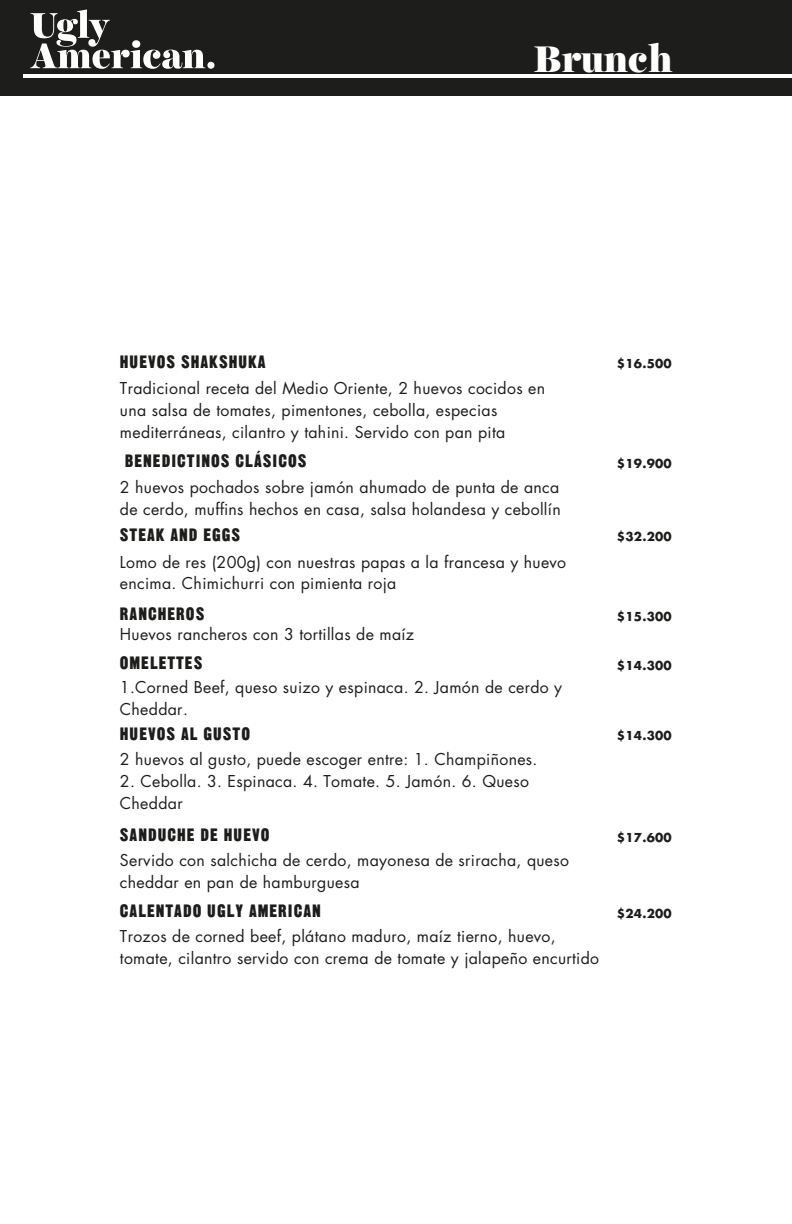
<style>
.page{position:relative;width:792px;height:1224px;background:#fff}
.page>*{position:absolute;margin:0;border:0;box-sizing:border-box;transform-origin:0 0}
.t1{font:900 37.6px "Harriet Display";color:#fff}
.t2{font:17.4px "Gothic CG No 4";letter-spacing:.04em;color:#1d1d1b}
.t3{font:15.9px/21.7px "Futura Std";letter-spacing:.02em;color:#1d1d1b}
.t4{font:700 12px "Futura Std";letter-spacing:.02em;color:#1d1d1b}
</style>
<div class="page">
<div style="left:0;top:1px;width:792px;height:95px;background:#1d1d1b"></div>
<img style="left:30px;top:10px;width:152px;height:59px">
<hr style="left:23px;top:74px;width:769px;height:4px;background:#fff">
<h1 class="t1" style="left:534px;top:33px;width:140px">Brunch</h1>
<p class="t2" style="left:120px;top:351px;width:148px">HUEVOS SHAKSHUKA</p>
<p class="t4" style="left:617px;top:355px;width:56px">$16.500</p>
<p class="t3" style="left:120px;top:378px;width:427px">Tradicional receta del Medio Oriente, 2 huevos cocidos en una salsa de tomates, pimentones, cebolla, especias mediterráneas, cilantro y tahini. Servido con pan pita</p>
<p class="t2" style="left:125px;top:450px;width:184px">BENEDICTINOS CLÁSICOS</p>
<p class="t4" style="left:617px;top:455px;width:56px">$19.900</p>
<p class="t3" style="left:120px;top:477px;width:442px">2 huevos pochados sobre jamón ahumado de punta de anca de cerdo, muffins hechos en casa, salsa holandesa y cebollín</p>
<p class="t2" style="left:120px;top:524px;width:122px">STEAK AND EGGS</p>
<p class="t4" style="left:617px;top:529px;width:56px">$32.200</p>
<p class="t3" style="left:120px;top:551px;width:448px">Lomo de res (200g) con nuestras papas a la francesa y huevo encima. Chimichurri con pimienta roja</p>
<p class="t2" style="left:120px;top:604px;width:86px">RANCHEROS</p>
<p class="t4" style="left:617px;top:608px;width:56px">$15.300</p>
<p class="t3" style="left:120px;top:624px;width:296px">Huevos rancheros con 3 tortillas de maíz</p>
<p class="t2" style="left:120px;top:652px;width:84px">OMELETTES</p>
<p class="t4" style="left:617px;top:657px;width:56px">$14.300</p>
<p class="t3" style="left:120px;top:677px;width:444px">1.Corned Beef, queso suizo y espinaca. 2. Jamón de cerdo y<br>Cheddar.</p>
<p class="t2" style="left:120px;top:723px;width:132px">HUEVOS AL GUSTO</p>
<p class="t4" style="left:617px;top:727px;width:56px">$14.300</p>
<p class="t3" style="left:120px;top:749px;width:419px">2 huevos al gusto, puede escoger entre: 1. Champiñones.</p>
<p class="t3" style="left:120px;top:770px;width:411px">2. Cebolla. 3. Espinaca. 4. Tomate. 5. Jamón. 6. Queso<br>Cheddar</p>
<p class="t2" style="left:120px;top:825px;width:151px">SANDUCHE DE HUEVO</p>
<p class="t4" style="left:617px;top:830px;width:56px">$17.600</p>
<p class="t3" style="left:120px;top:850px;width:451px">Servido con salchicha de cerdo, mayonesa de sriracha, queso cheddar en pan de hamburguesa</p>
<p class="t2" style="left:120px;top:900px;width:203px">CALENTADO UGLY AMERICAN</p>
<p class="t4" style="left:617px;top:905px;width:56px">$24.200</p>
<p class="t3" style="left:120px;top:926px;width:481px">Trozos de corned beef, plátano maduro, maíz tierno, huevo, tomate, cilantro servido con crema de tomate y jalapeño encurtido</p>
</div>
